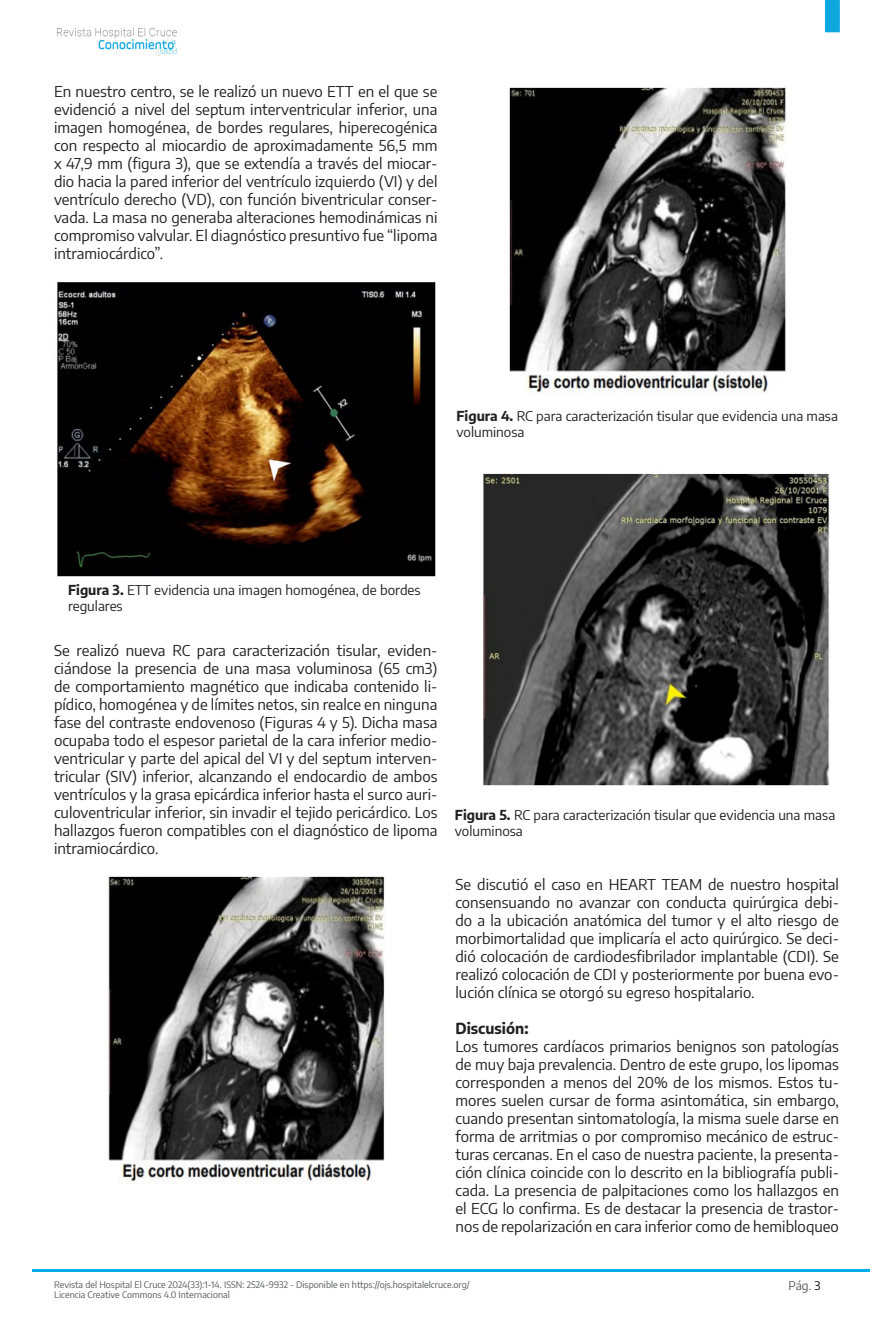
<style>
.page{position:relative;width:893px;height:1319px;background:#fff}
.page>*{position:absolute;margin:0;border:0;box-sizing:border-box;transform-origin:0 0}
.t1{font:15px/18px "Encode Sans";color:#231f20;text-align:justify}
.t2{font:700 15px "Encode Sans";color:#231f20}
.t3{font:13.5px/16.2px "Encode Sans";color:#231f20}
.t4{font:12px "Encode Sans";color:#57585a}
.t5{font:9px/10.8px "Encode Sans";color:#57585a}
.s1{font-weight:700}
.s2{color:#0b090c}
</style>
<div class="page">
<img style="left:57px;top:27px;width:120px;height:29px">
<div style="left:825px;top:0;width:15px;height:32px;background:#0da7de;border:2px solid #10a8e1"></div>
<hr style="left:32px;top:1269px;width:838px;height:2px;background:#00aeef">
<img style="left:57px;top:282px;width:379px;height:295px">
<img style="left:108px;top:876px;width:277px;height:307px">
<img style="left:509px;top:87px;width:277px;height:307px">
<img style="left:483px;top:473px;width:346px;height:312px">
<p class="t1" style="left:54px;top:82px;width:385px">En nuestro centro, se le realizó un nuevo ETT en el que se evidenció a nivel del septum interventricular inferior, una imagen homogénea, de bordes regulares, hiperecogénica con respecto al miocardio de aproximadamente 56,5 mm x 47,9 mm (figura 3), que se extendía a través del miocar&shy;dio hacia la pared inferior del ventrículo izquierdo (VI) y del ventrículo derecho (VD), con función biventricular conser&shy;vada. La masa no generaba alteraciones hemodinámicas ni compromiso valvular. El diagnóstico presuntivo fue “lipoma intramiocárdico”.</p>
<p class="t3" style="left:456px;top:407px;width:383px"><span class="s1">Figura 4.</span> RC para caracterización tisular que evidencia una masa voluminosa</p>
<p class="t3" style="left:68px;top:581px;width:354px"><span class="s1">Figura 3.</span> ETT evidencia una imagen homogénea, de bordes regulares</p>
<p class="t1" style="left:54px;top:640px;width:385px">Se realizó nueva RC para caracterización tisular, eviden&shy;ciándose la presencia de una masa voluminosa (65 cm3) de comportamiento magnético que indicaba contenido li&shy;pídico, homogénea y de límites netos, sin realce en ninguna fase del contraste endovenoso (Figuras 4 y 5). Dicha masa ocupaba todo el espesor parietal de la cara inferior medio&shy;ventricular y parte del apical del VI y del septum interven&shy;tricular (SIV) inferior, alcanzando el endocardio de ambos ventrículos y la grasa epicárdica inferior hasta el surco auri&shy;culoventricular inferior, sin invadir el tejido pericárdico. Los hallazgos fueron compatibles con el diagnóstico de lipoma intramiocárdico.</p>
<p class="t3" style="left:455px;top:806px;width:382px"><span class="s1">Figura 5.</span> RC para caracterización tisular que evidencia una masa voluminosa</p>
<p class="t1" style="left:455px;top:874px;width:385px">Se discutió el caso en HEART TEAM de nuestro hospital consensuando no avanzar con conducta quirúrgica debi&shy;do a la ubicación anatómica del tumor y el alto riesgo de morbimortalidad que implicaría el acto quirúrgico. Se deci&shy;dió colocación de cardiodesfibrilador implantable (CDI). Se realizó colocación de CDI y posteriormente por buena evo&shy;lución clínica se otorgó su egreso hospitalario.</p>
<p class="t2" style="left:455px;top:1016px;width:75px">Discusión:</p>
<p class="t1" style="left:455px;top:1036px;width:385px">Los tumores cardíacos primarios benignos son patologías de muy baja prevalencia. Dentro de este grupo, los lipomas corresponden a menos del 20% de los mismos. Estos tu&shy;mores suelen cursar de forma asintomática, sin embargo, cuando presentan sintomatología, la misma suele darse en forma de arritmias o por compromiso mecánico de estruc&shy;turas cercanas. En el caso de nuestra paciente, la presenta&shy;ción clínica coincide con lo descrito en la bibliografía publi&shy;cada. La presencia de palpitaciones como los hallazgos en el ECG lo confirma. Es de destacar la presencia de trastor&shy;nos de repolarización en cara inferior como de hemibloqueo</p>
<p class="t5" style="left:54px;top:1278px;width:417px">Revista del Hospital El Cruce 2024(33):1-14. ISSN: 2524-9932 - Disponible en https://ojs.hospitalelcruce.org/<br>Licencia Creative Commons 4.0 Internacional</p>
<p class="t4" style="left:788px;top:1277px;width:33px">Pág. <span class="s2">3</span></p>
</div>
